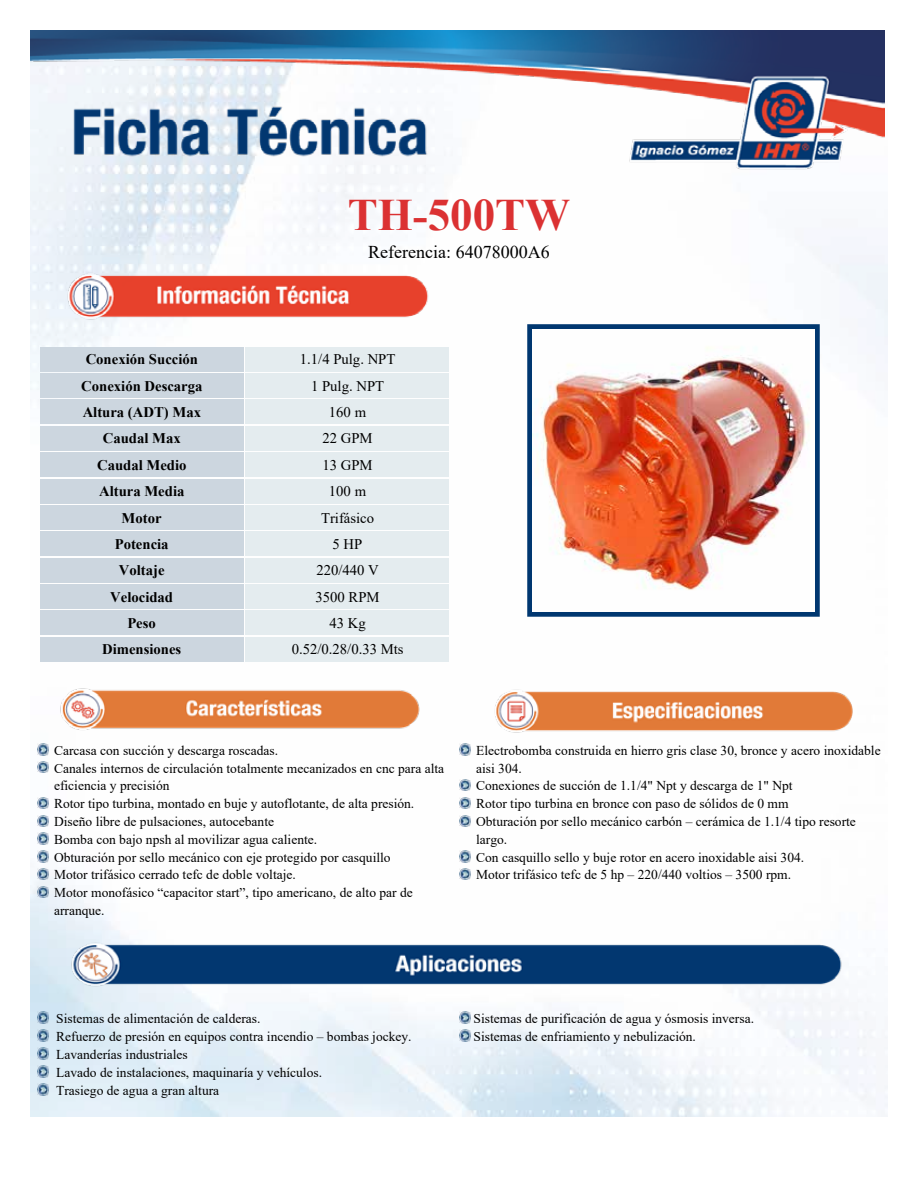
<style>
.page{position:relative;width:918px;height:1188px;background:#fff}
.page>*{position:absolute;margin:0;border:0;box-sizing:border-box;transform-origin:0 0}
.t1{font:700 45px "Times New Roman";color:#db3132}
.t2{font:18px "Times New Roman";color:#000}
.t3{font:700 14.7px "Times New Roman";color:#000}
.t4{font:14.7px "Times New Roman";color:#000}
.t5{font:13.5px/17.9px "Times New Roman";color:#000}
</style>
<div class="page">
<img style="left:30px;top:188px;width:858px;height:929px">
<img style="left:30px;top:30px;width:855px;height:158px">
<img style="left:51px;top:262px;width:387px;height:68px">
<div style="left:527px;top:324px;width:293px;height:293px;border:6px solid #003770"></div>
<img style="left:533px;top:330px;width:281px;height:281px">
<div style="left:40px;top:347px;width:203px;height:24px;background:#ccd6df"></div>
<div style="left:246px;top:347px;width:203px;height:24px;background:#e4ecef"></div>
<div style="left:40px;top:373px;width:203px;height:25px;background:#ccd6df"></div>
<div style="left:246px;top:373px;width:203px;height:25px;background:#e4ecef"></div>
<div style="left:40px;top:400px;width:203px;height:24px;background:#ccd6df"></div>
<div style="left:246px;top:400px;width:203px;height:24px;background:#e4ecef"></div>
<div style="left:40px;top:426px;width:203px;height:24px;background:#ccd6df"></div>
<div style="left:246px;top:426px;width:203px;height:24px;background:#e4ecef"></div>
<div style="left:40px;top:453px;width:203px;height:24px;background:#ccd6df"></div>
<div style="left:246px;top:453px;width:203px;height:24px;background:#e4ecef"></div>
<div style="left:40px;top:479px;width:203px;height:24px;background:#ccd6df"></div>
<div style="left:246px;top:479px;width:203px;height:24px;background:#e4ecef"></div>
<div style="left:40px;top:505px;width:203px;height:24px;background:#ccd6df"></div>
<div style="left:246px;top:505px;width:203px;height:24px;background:#e4ecef"></div>
<div style="left:40px;top:532px;width:203px;height:24px;background:#ccd6df"></div>
<div style="left:246px;top:532px;width:203px;height:24px;background:#e4ecef"></div>
<div style="left:40px;top:558px;width:203px;height:24px;background:#ccd6df"></div>
<div style="left:246px;top:558px;width:203px;height:24px;background:#e4ecef"></div>
<div style="left:40px;top:584px;width:203px;height:25px;background:#ccd6df"></div>
<div style="left:246px;top:584px;width:203px;height:25px;background:#e4ecef"></div>
<div style="left:40px;top:611px;width:203px;height:24px;background:#ccd6df"></div>
<div style="left:246px;top:611px;width:203px;height:24px;background:#e4ecef"></div>
<div style="left:40px;top:637px;width:203px;height:24px;background:#ccd6df"></div>
<div style="left:246px;top:637px;width:203px;height:24px;background:#e4ecef"></div>
<img style="left:51px;top:679px;width:387px;height:61px">
<img style="left:480px;top:679px;width:387px;height:61px">
<svg style="left:38px;top:744px;width:11px;height:11px"></svg>
<svg style="left:38px;top:762px;width:11px;height:11px"></svg>
<svg style="left:38px;top:797px;width:11px;height:12px"></svg>
<svg style="left:38px;top:815px;width:11px;height:11px"></svg>
<svg style="left:38px;top:833px;width:11px;height:11px"></svg>
<svg style="left:38px;top:851px;width:11px;height:11px"></svg>
<svg style="left:38px;top:869px;width:11px;height:11px"></svg>
<svg style="left:38px;top:886px;width:11px;height:12px"></svg>
<svg style="left:459px;top:744px;width:11px;height:11px"></svg>
<svg style="left:459px;top:779px;width:11px;height:12px"></svg>
<svg style="left:459px;top:797px;width:11px;height:12px"></svg>
<svg style="left:459px;top:815px;width:11px;height:11px"></svg>
<svg style="left:459px;top:851px;width:11px;height:11px"></svg>
<svg style="left:459px;top:869px;width:11px;height:11px"></svg>
<img style="left:54px;top:919px;width:810px;height:90px">
<svg style="left:38px;top:1012px;width:11px;height:11px"></svg>
<svg style="left:38px;top:1030px;width:11px;height:11px"></svg>
<svg style="left:38px;top:1048px;width:11px;height:11px"></svg>
<svg style="left:38px;top:1066px;width:11px;height:11px"></svg>
<svg style="left:38px;top:1084px;width:11px;height:11px"></svg>
<svg style="left:459px;top:1012px;width:11px;height:11px"></svg>
<svg style="left:459px;top:1030px;width:11px;height:11px"></svg>
<h1 class="t1" style="left:348px;top:183px;width:224px">TH-500TW</h1>
<h2 class="t2" style="left:368px;top:239px;width:183px">Referencia: 64078000A6</h2>
<p class="t3" style="left:86px;top:349px;width:114px">Conexión Succión</p>
<p class="t4" style="left:300px;top:349px;width:97px">1.1/4 Pulg. NPT</p>
<p class="t3" style="left:81px;top:375px;width:123px">Conexión Descarga</p>
<p class="t4" style="left:311px;top:375px;width:75px">1 Pulg. NPT</p>
<p class="t3" style="left:83px;top:402px;width:120px">Altura (ADT) Max</p>
<p class="t4" style="left:329px;top:402px;width:39px">160 m</p>
<p class="t3" style="left:103px;top:428px;width:79px">Caudal Max</p>
<p class="t4" style="left:322px;top:428px;width:52px">22 GPM</p>
<p class="t3" style="left:97px;top:454px;width:91px">Caudal Medio</p>
<p class="t4" style="left:322px;top:455px;width:52px">13 GPM</p>
<p class="t3" style="left:99px;top:481px;width:87px">Altura Media</p>
<p class="t4" style="left:329px;top:481px;width:39px">100 m</p>
<p class="t3" style="left:122px;top:507px;width:41px">Motor</p>
<p class="t4" style="left:321px;top:507px;width:55px">Trifásico</p>
<p class="t3" style="left:115px;top:533px;width:55px">Potencia</p>
<p class="t4" style="left:333px;top:534px;width:31px">5 HP</p>
<p class="t3" style="left:119px;top:560px;width:47px">Voltaje</p>
<p class="t4" style="left:316px;top:560px;width:64px">220/440 V</p>
<p class="t3" style="left:110px;top:586px;width:64px">Velocidad</p>
<p class="t4" style="left:316px;top:586px;width:66px">3500 RPM</p>
<p class="t3" style="left:127px;top:613px;width:30px">Peso</p>
<p class="t4" style="left:329px;top:613px;width:38px">43 Kg</p>
<p class="t3" style="left:102px;top:639px;width:81px">Dimensiones</p>
<p class="t4" style="left:292px;top:639px;width:113px">0.52/0.28/0.33 Mts</p>
<p class="t5" style="left:54px;top:741px;width:392px">Carcasa con succión y descarga roscadas.<br>Canales internos de circulación totalmente mecanizados en cnc para alta eficiencia y precisión<br>Rotor tipo turbina, montado en buje y autoflotante, de alta presión.<br>Diseño libre de pulsaciones, autocebante<br>Bomba con bajo npsh al movilizar agua caliente.<br>Obturación por sello mecánico con eje protegido por casquillo<br>Motor trifásico cerrado tefc de doble voltaje.<br>Motor monofásico “capacitor start”, tipo americano, de alto par de arranque.</p>
<p class="t5" style="left:476px;top:741px;width:406px">Electrobomba construida en hierro gris clase 30, bronce y acero inoxidable aisi 304.<br>Conexiones de succión de 1.1/4" Npt y descarga de 1" Npt<br>Rotor tipo turbina en bronce con paso de sólidos de 0 mm<br>Obturación por sello mecánico carbón – cerámica de 1.1/4 tipo resorte largo.<br>Con casquillo sello y buje rotor en acero inoxidable aisi 304.<br>Motor trifásico tefc de 5 hp – 220/440 voltios – 3500 rpm.</p>
<p class="t5" style="left:56px;top:1009px;width:357px">Sistemas de alimentación de calderas.<br>Refuerzo de presión en equipos contra incendio – bombas jockey.<br>Lavanderías industriales<br>Lavado de instalaciones, maquinaría y vehículos.<br>Trasiego de agua a gran altura</p>
<p class="t5" style="left:474px;top:1009px;width:282px">Sistemas de purificación de agua y ósmosis inversa.<br>Sistemas de enfriamiento y nebulización.</p>
</div>
